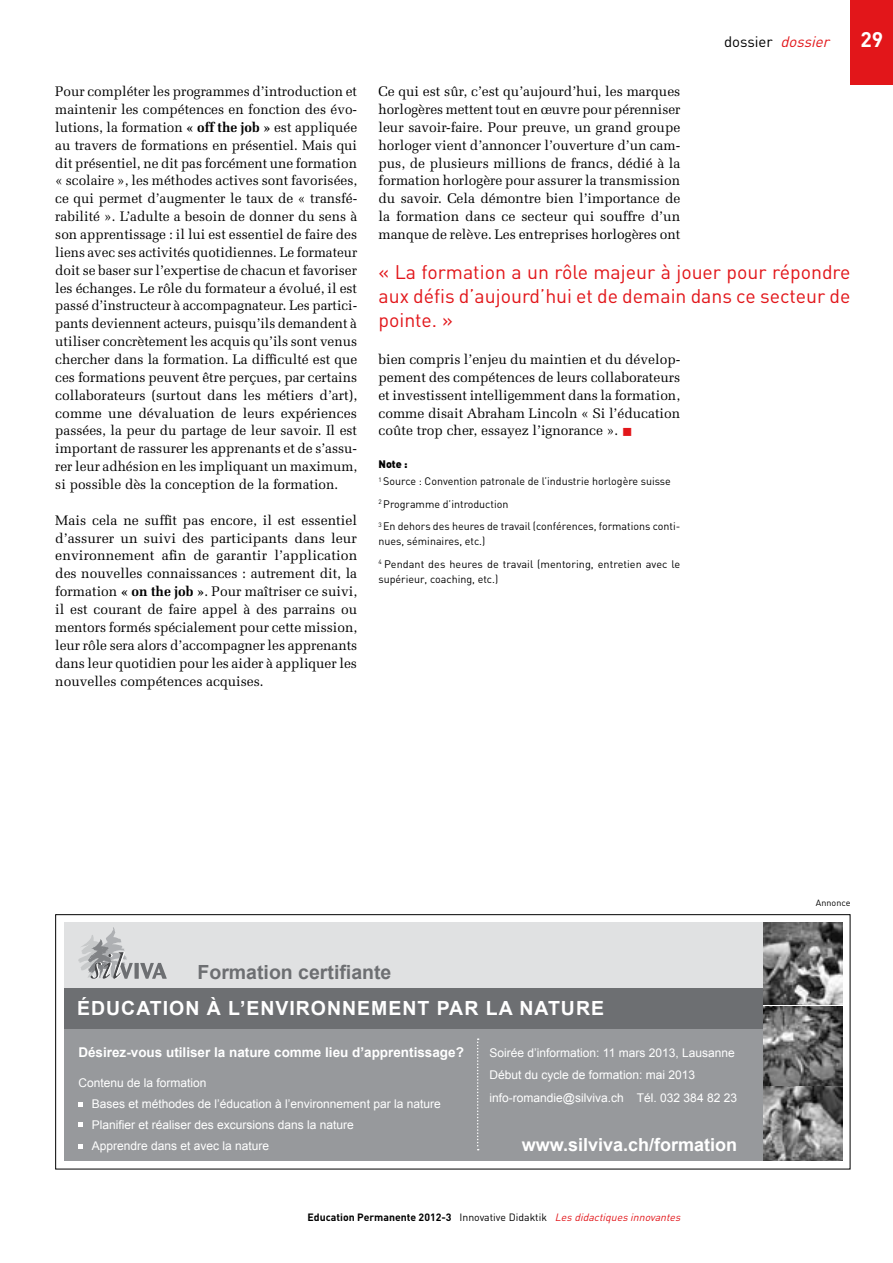
<style>
.page{position:relative;width:893px;height:1263px;background:#fff}
.page>*{position:absolute;margin:0;border:0;box-sizing:border-box;transform-origin:0 0}
.t1{font:700 21px "DIN";color:#fff}
.t2{font:19.5px/24px "DIN";color:#e2161a;text-align:justify}
.t3{font:700 19.5px "Arial";letter-spacing:.05em;color:#fff}
.t4{font:700 19.5px "Arial";color:#6d6f72}
.t5{font:700 18px "Arial";color:#fff}
.t6{font:15px "DIN";color:#000}
.t7{font:13.8px/17.9px "Melior";color:#000;text-align:justify}
.t8{font:700 13.5px "Arial";color:#fff}
.t9{font:12px/21px "Arial";color:#fff}
.t10{font:10.8px/22.5px "DIN";color:#000}
.t11{font:700 10.5px "DIN";color:#000}
.t12{font:9px "DIN";color:#000}
.s1{font-weight:700}
.s2{font-style:italic;color:#e2161a}
.s3{color:#e2161a}
.s4{font-weight:900}
.s5{font-weight:400}
.s6{font-family:"DIN Regular Alternate";font-weight:400;font-style:italic;color:#e2161a}
</style>
<div class="page">
<div style="left:850px;top:0;width:43px;height:85px;background:#e2161a"></div>
<div style="left:64px;top:923px;width:698px;height:65px;background:#e0e1e2"></div>
<div style="left:64px;top:1023px;width:698px;height:138px;background:#97999c"></div>
<div style="left:64px;top:988px;width:698px;height:41px;background:#6d6f72"></div>
<svg style="left:78px;top:927px;width:89px;height:52px"></svg>
<svg style="left:477px;top:1038px;width:2px;height:112px"></svg>
<svg style="left:78px;top:1144px;width:5px;height:5px"></svg>
<svg style="left:78px;top:1102px;width:5px;height:4px"></svg>
<svg style="left:78px;top:1122px;width:5px;height:5px"></svg>
<img style="left:764px;top:923px;width:78px;height:162px">
<img style="left:764px;top:1087px;width:78px;height:74px">
<div style="left:55px;top:914px;width:795px;height:255px;border:1px solid #000"></div>
<p class="t7" style="left:55px;top:82px;width:304px">Pour compléter les programmes d’introduction et maintenir les compétences en fonction des évo&shy;lutions, la formation <span class="s1">« off the job »</span> est appliquée au travers de formations en présentiel. Mais qui dit présentiel, ne dit pas forcément une formation « scolaire », les méthodes actives sont favorisées, ce qui permet d’augmenter le taux de « transfé&shy;rabilité ». L’adulte a besoin de donner du sens à son apprentissage : il lui est essentiel de faire des liens avec ses activités quotidiennes. Le formateur doit se baser sur l’expertise de chacun et favoriser les échanges. Le rôle du formateur a évolué, il est passé d’instructeur à accompagnateur. Les partici&shy;pants deviennent acteurs, puisqu’ils demandent à utiliser concrètement les acquis qu’ils sont venus chercher dans la formation. La difficulté est que ces formations peuvent être perçues, par certains collaborateurs (surtout dans les métiers d’art), comme une dévaluation de leurs expériences passées, la peur du partage de leur savoir. Il est important de rassurer les apprenants et de s’assu&shy;rer leur adhésion en les impliquant un maximum, si possible dès la conception de la formation.</p>
<p class="t7" style="left:55px;top:511px;width:304px">Mais cela ne suffit pas encore, il est essentiel d’assurer un suivi des participants dans leur environnement afin de garantir l’application des nouvelles connaissances : autrement dit, la formation <span class="s1">« on the job »</span>. Pour maîtriser ce suivi, il est courant de faire appel à des parrains ou mentors formés spécialement pour cette mission, leur rôle sera alors d’accompagner les apprenants dans leur quotidien pour les aider à appliquer les nouvelles compétences acquises.</p>
<p class="t6" style="left:724px;top:33px;width:111px">dossier <span class="s2">dossier</span></p>
<h1 class="t1" style="left:860px;top:26px;width:24px">29</h1>
<p class="t7" style="left:378px;top:82px;width:303px">Ce qui est sûr, c’est qu’aujourd’hui, les marques horlogères mettent tout en œuvre pour pérenniser leur savoir-faire. Pour preuve, un grand groupe horloger vient d’annoncer l’ouverture d’un cam&shy;pus, de plusieurs millions de francs, dédié à la formation horlogère pour assurer la transmission du savoir. Cela démontre bien l’importance de la formation dans ce secteur qui souffre d’un manque de relève. Les entreprises horlogères ont</p>
<h2 class="t2" style="left:378px;top:260px;width:474px">« La formation a un rôle majeur à jouer pour répondre aux défis d’aujourd’hui et de demain dans ce secteur de pointe. »</h2>
<p class="t7" style="left:378px;top:350px;width:303px">bien compris l’enjeu du maintien et du dévelop&shy;pement des compétences de leurs collaborateurs et investissent intelligemment dans la formation, comme disait Abraham Lincoln « Si l’éducation coûte trop cher, essayez l’ignorance ». <span class="s3">■</span></p>
<p class="t10" style="left:378px;top:456px;width:294px;line-height:17px"><span class="s4">Note :<br></span><sup>1</sup> Source : Convention patronale de l’industrie horlogère suisse</p>
<p class="t10" style="left:378px;top:492px;width:303px"><sup>2</sup> Programme d’introduction<br><sup>3</sup> En dehors des heures de travail (conférences, formations conti-</p>
<p class="t10" style="left:378px;top:530px;width:303px">nues, séminaires, etc.)<br><sup>4</sup> Pendant des heures de travail (mentoring, entretien avec le</p>
<p class="t10" style="left:378px;top:567px;width:121px">supérieur, coaching, etc.)</p>
<h2 class="t4" style="left:198px;top:959px;width:195px">Formation certifiante</h2>
<h2 class="t3" style="left:77px;top:995px;width:528px">ÉDUCATION À L’ENVIRONNEMENT PAR LA NATURE</h2>
<p class="t8" style="left:78px;top:1043px;width:387px">Désirez-vous utiliser la nature comme lieu d’apprentissage?</p>
<p class="t9" style="left:92px;top:1072px;width:350px;text-indent:-14px">Contenu de la formation<br>Bases et méthodes de l’éducation à l’environnement par la nature Planifier et réaliser des excursions dans la nature<br>Apprendre dans et avec la nature</p>
<p class="t9" style="left:490px;top:1041px;width:249px;line-height:22.5px">Soirée d’information: 11 mars 2013, Lausanne<br>Début du cycle de formation: mai 2013 info-romandie@silviva.ch Tél. 032 384 82 23</p>
<h3 class="t5" style="left:522px;top:1132px;width:217px">www.silviva.ch/formation</h3>
<p class="t11" style="left:308px;top:1210px;width:377px">Education Permanente 2012-3 <span class="s5">Innovative Didaktik</span> <span class="s6">Lesdidactiquesinnovantes</span></p>
<p class="t12" style="left:816px;top:897px;width:36px">Annonce</p>
</div>
